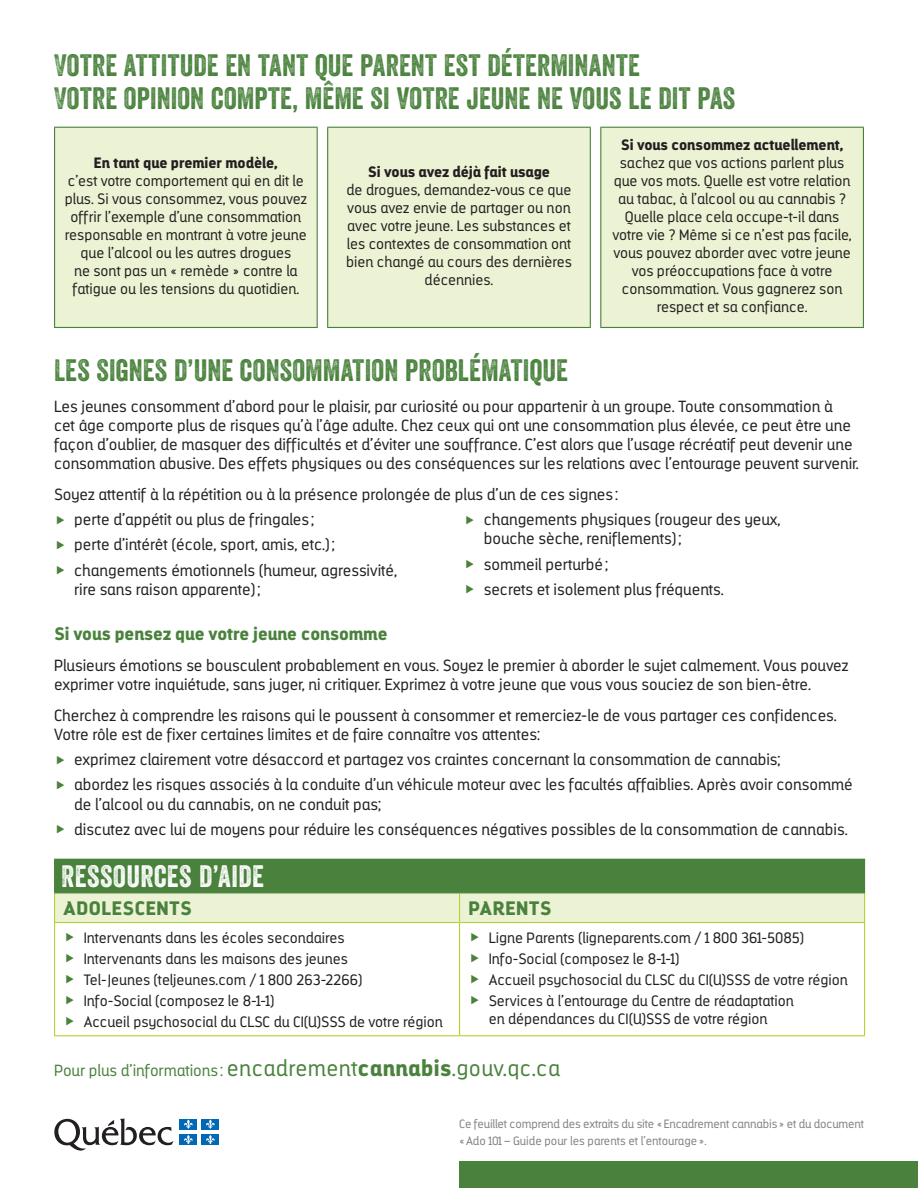
<style>
.page{position:relative;width:918px;height:1188px;background:#fff}
.page>*{position:absolute;margin:0;border:0;box-sizing:border-box;transform-origin:0 0}
.t1{font:30px/33px "Veneer Two";letter-spacing:.005em;color:#4a823d}
.t2{font:30px "Veneer Two";letter-spacing:.015em;color:#fff}
.t3{font:900 19.5px "Darwin Alt";letter-spacing:.03em;color:#4a823d}
.t4{font:900 18px "Darwin Alt";color:#4a823d}
.t5{font:300 16.2px/19px "Darwin Alt";color:#231f20}
.t6{font:300 16.2px "Darwin Alt";color:#4a823d}
.t7{font:300 15px/18px "Darwin Alt";color:#231f20;text-align:center}
.t8{font:900 15px "Darwin Alt";color:#231f20}
.t9{font:300 12px/16.5px "Darwin Alt";letter-spacing:-.01em;color:#808285}
.s1{font-size:22.5px}
.s2{font-weight:900;font-size:22.5px}
</style>
<div class="page">
<svg style="left:54px;top:1118px;width:120px;height:33px"></svg>
<div style="left:180px;top:1119px;width:17px;height:10px;background:#0168b3"></div>
<svg style="left:184px;top:1119px;width:9px;height:10px"></svg>
<div style="left:202px;top:1119px;width:17px;height:10px;background:#0168b3"></div>
<svg style="left:206px;top:1119px;width:9px;height:10px"></svg>
<div style="left:180px;top:1134px;width:17px;height:11px;background:#0168b3"></div>
<svg style="left:184px;top:1135px;width:9px;height:9px"></svg>
<div style="left:202px;top:1134px;width:17px;height:11px;background:#0168b3"></div>
<svg style="left:206px;top:1135px;width:9px;height:9px"></svg>
<div style="left:55px;top:128px;width:808px;height:199px;background:#ecf3d4"></div>
<svg style="left:318px;top:128px;width:282px;height:199px;background:#ecf3d6"></svg>
<hr style="left:54px;top:127px;width:264px;height:1px;background:#4a823d">
<hr style="left:54px;top:128px;width:1px;height:199px;background:#4a823d">
<hr style="left:317px;top:128px;width:1px;height:199px;background:#4a823d">
<hr style="left:327px;top:127px;width:264px;height:1px;background:#4a823d">
<hr style="left:327px;top:128px;width:1px;height:199px;background:#4a823d">
<hr style="left:590px;top:128px;width:1px;height:199px;background:#4a823d">
<hr style="left:600px;top:127px;width:264px;height:1px;background:#4a823d">
<hr style="left:600px;top:128px;width:1px;height:199px;background:#4a823d">
<hr style="left:863px;top:128px;width:1px;height:199px;background:#4a823d">
<hr style="left:54px;top:327px;width:264px;height:1px;background:#4a823d">
<hr style="left:327px;top:327px;width:264px;height:1px;background:#4a823d">
<hr style="left:600px;top:327px;width:264px;height:1px;background:#4a823d">
<div style="left:55px;top:859px;width:810px;height:34px;background:#4a823d"></div>
<hr style="left:459px;top:923px;width:1px;height:112px;background:#b3d234">
<svg style="left:54px;top:893px;width:811px;height:30px;background:#e7f0cb"></svg>
<hr style="left:54px;top:923px;width:1px;height:112px;background:#b3d234">
<hr style="left:864px;top:923px;width:1px;height:112px;background:#b3d234">
<hr style="left:54px;top:1035px;width:406px;height:1px;background:#b3d234">
<hr style="left:460px;top:1035px;width:405px;height:1px;background:#b3d234">
<hr style="left:54px;top:859px;width:406px;height:1px;background:#4a823d">
<hr style="left:54px;top:860px;width:1px;height:32px;background:#4a823d">
<hr style="left:54px;top:892px;width:406px;height:1px;background:#4a823d">
<div style="left:459px;top:1162px;width:459px;height:26px;background:#4a823d"></div>
<h1 class="t1" style="left:54px;top:48px;width:683px">VOTRE ATTITUDE EN TANT QUE PARENT EST DÉTERMINANTE<br>VOTRE OPINION COMPTE, MÊME SI VOTRE JEUNE NE VOUS LE DIT PAS</h1>
<p class="t8" style="left:94px;top:154px;width:185px">En tant que premier modèle,</p>
<p class="t7" style="left:65px;top:172px;width:244px">c’est votre comportement qui en dit le plus. Si vous consommez, vous pouvez offrir l’exemple d’une consommation responsable en montrant à votre jeune que l’alcool ou les autres drogues<br>ne sont pas un « remède » contre la fatigue ou les tensions du quotidien.</p>
<p class="t8" style="left:368px;top:163px;width:184px">Si vous avez déjà fait usage</p>
<p class="t7" style="left:346px;top:181px;width:227px">de drogues, demandez-vous ce que vous avez envie de partager ou non avec votre jeune. Les substances et les contextes de consommation ont bien changé au cours des dernières décennies.</p>
<p class="t8" style="left:621px;top:136px;width:224px">Si vous consommez actuellement,</p>
<p class="t7" style="left:613px;top:154px;width:241px">sachez que vos actions parlent plus que vos mots. Quelle est votre relation au tabac, à l’alcool ou au cannabis ?<br>Quelle place cela occupe-t-il dans votre vie ? Même si ce n’est pas facile, vous pouvez aborder avec votre jeune vos préoccupations face à votre consommation. Vous gagnerez son respect et sa confiance.</p>
<h1 class="t1" style="left:54px;top:353px;width:515px">LES SIGNES D’UNE CONSOMMATION PROBLÉMATIQUE</h1>
<p class="t5" style="left:54px;top:397px;width:806px">Les jeunes consomment d’abord pour le plaisir, par curiosité ou pour appartenir à un groupe. Toute consommation à<br>cet âge comporte plus de risques qu’à l’âge adulte. Chez ceux qui ont une consommation plus élevée, ce peut être une façon d’oublier, de masquer des difficultés et d’éviter une souffrance. C’est alors que l’usage récréatif peut devenir une consommation abusive. Des effets physiques ou des conséquences sur les relations avec l’entourage peuvent survenir.</p>
<p class="t5" style="left:74px;top:482px;width:545px;line-height:25.2px;text-indent:-20px">Soyez attentif à la répétition ou à la présence prolongée de plus d’un de ces signes : perte d’appétit ou plus de fringales ;<br>perte d’intérêt (école, sport, amis, etc.);<br>changements émotionnels (humeur, agressivité,</p>
<p class="t5" style="left:74px;top:580px;width:188px">rire sans raison apparente);</p>
<p class="t5" style="left:484px;top:510px;width:298px">changements physiques (rougeur des yeux, bouche sèche, reniflements);</p>
<p class="t5" style="left:484px;top:551px;width:242px;line-height:25.2px">sommeil perturbé;<br>secrets et isolement plus fréquents.</p>
<p class="t4" style="left:54px;top:622px;width:335px">Si vous pensez que votre jeune consomme</p>
<p class="t5" style="left:54px;top:656px;width:796px">Plusieurs émotions se bousculent probablement en vous. Soyez le premier à aborder le sujet calmement. Vous pouvez exprimer votre inquiétude, sans juger, ni critiquer. Exprimez à votre jeune que vous vous souciez de son bien-être.</p>
<p class="t5" style="left:54px;top:706px;width:784px">Cherchez à comprendre les raisons qui le poussent à consommer et remerciez-le de vous partager ces confidences.<br>Votre rôle est de fixer certaines limites et de faire connaître vos attentes:</p>
<p class="t5" style="left:74px;top:747px;width:780px;line-height:25.2px">exprimez clairement votre désaccord et partagez vos craintes concernant la consommation de cannabis;<br>abordez les risques associés à la conduite d’un véhicule moteur avec les facultés affaiblies. Après avoir consommé</p>
<p class="t5" style="left:74px;top:791px;width:775px;line-height:25.2px">de l’alcool ou du cannabis, on ne conduit pas;<br>discutez avec lui de moyens pour réduire les conséquences négatives possibles de la consommation de cannabis.</p>
<h1 class="t2" style="left:61px;top:858px;width:204px">RESSOURCES D’AIDE</h1>
<p class="t3" style="left:64px;top:896px;width:130px">ADOLESCENTS</p>
<p class="t3" style="left:469px;top:896px;width:85px">PARENTS</p>
<p class="t7" style="left:84px;top:927px;width:360px;line-height:21px;text-align:left">Intervenants dans les écoles secondaires<br>Intervenants dans les maisons des jeunes<br>Tel-Jeunes (teljeunes.com / 1 800 263-2266)<br>Info-Social (composez le 8-1-1)<br>Accueil psychosocial du CLSC du CI(U)SSS de votre région</p>
<p class="t7" style="left:489px;top:927px;width:360px;line-height:21px;text-align:left">Ligne Parents (ligneparents.com / 1 800 361-5085)<br>Info-Social (composez le 8-1-1)<br>Accueil psychosocial du CLSC du CI(U)SSS de votre région Services à l’entourage du Centre de réadaptation</p>
<p class="t7" style="left:489px;top:1010px;width:280px">en dépendances du CI(U)SSS de votre région</p>
<p class="t6" style="left:54px;top:1061px;width:508px">Pour plus d’informations: <span class="s1">encadrement</span><span class="s2">cannabis</span><span class="s1">.gouv.qc.ca</span></p>
<p class="t9" style="left:459px;top:1116px;width:406px">Ce feuillet comprend des extraits du site «Encadrement cannabis» et du document «Ado 101 – Guide pour les parents et l’entourage».</p>
</div>
